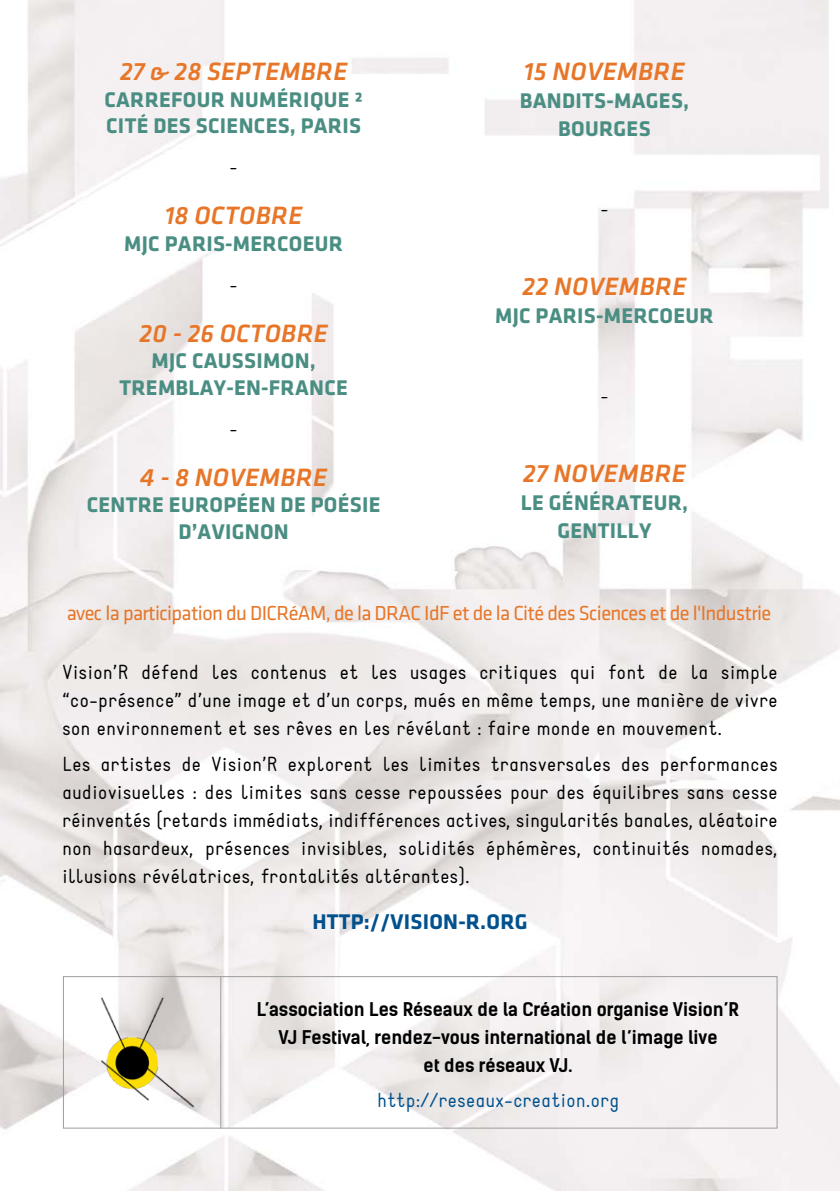
<style>
.page{position:relative;width:840px;height:1191px;background:#fff}
.page>*{position:absolute;margin:0;border:0;box-sizing:border-box;transform-origin:0 0}
.t1{font:italic 500 26px "Klavika";letter-spacing:.015em;color:#e77628}
.t2{font:700 22px/26.4px "Klavika";letter-spacing:.015em;color:#4a8e83;text-align:center}
.t3{font:700 22px "Klavika";letter-spacing:.015em;color:#00518e}
.t4{font:21px "Klavika Regular TF";letter-spacing:-.03em;color:#e77628}
.t5{font:20px/28px "Static";letter-spacing:.03em;color:#000;text-align:justify}
.t6{font:20px "Static";letter-spacing:.03em;color:#00518e}
.t7{font:700 18px/28px "Kelson Sans";color:#000;text-align:center}
.t8{font:18px "Static";color:#000}
</style>
<div class="page">
<img style="left:0;top:0;width:839px;height:1191px">
<img style="left:93px;top:992px;width:108px;height:122px">
<div style="left:63px;top:976px;width:714px;height:152px;border:1px solid #9d9d9c"></div>
<hr style="left:220px;top:976px;width:1px;height:152px;background:#9d9d9c">
<h1 class="t1" style="left:120px;top:57px;width:229px">27 &amp; 28 SEPTEMBRE</h1>
<p class="t2" style="left:104px;top:86px;width:260px;text-align:left">CARREFOUR NUMÉRIQUE ²<br>CITÉ DES SCIENCES, PARIS</p>
<p class="t8" style="left:230px;top:156px;width:9px">-</p>
<h1 class="t1" style="left:165px;top:201px;width:139px">18 OCTOBRE</h1>
<p class="t2" style="left:124px;top:230px;width:220px">MJC PARIS-MERCOEUR</p>
<p class="t8" style="left:230px;top:274px;width:9px">-</p>
<h1 class="t1" style="left:139px;top:319px;width:190px">20 - 26 OCTOBRE</h1>
<p class="t2" style="left:119px;top:348px;width:230px">MJC CAUSSIMON,<br>TREMBLAY-EN-FRANCE</p>
<p class="t8" style="left:230px;top:418px;width:9px">-</p>
<h1 class="t1" style="left:140px;top:463px;width:188px">4 - 8 NOVEMBRE</h1>
<p class="t2" style="left:87px;top:492px;width:295px">CENTRE EUROPÉEN DE POÉSIE<br>D’AVIGNON</p>
<h1 class="t1" style="left:523px;top:57px;width:162px">15 NOVEMBRE</h1>
<p class="t2" style="left:519px;top:87px;width:171px;line-height:28px">BANDITS-MAGES,<br>BOURGES</p>
<p class="t8" style="left:600px;top:198px;width:9px">-</p>
<h1 class="t1" style="left:522px;top:272px;width:165px">22 NOVEMBRE</h1>
<p class="t2" style="left:495px;top:303px;width:220px">MJC PARIS-MERCOEUR</p>
<p class="t8" style="left:600px;top:385px;width:9px">-</p>
<h1 class="t1" style="left:522px;top:459px;width:164px">27 NOVEMBRE</h1>
<p class="t2" style="left:520px;top:489px;width:169px;line-height:28px">LE GÉNÉRATEUR,<br>GENTILLY</p>
<p class="t4" style="left:67px;top:602px;width:705px">avec la participation du DICRéAM, de la DRAC IdF et de la Cité des Sciences et de l'Industrie</p>
<p class="t5" style="left:62px;top:658px;width:716px">Vision’R défend les contenus et les usages critiques qui font de la simple “co-présence” d’une image et d’un corps, mués en même temps, une manière de vivre son environnement et ses rêves en les révélant : faire monde en mouvement.</p>
<p class="t5" style="left:62px;top:750px;width:716px">Les artistes de Vision’R explorent les limites transversales des performances audiovisuelles : des limites sans cesse repoussées pour des équilibres sans cesse réinventés (retards immédiats, indifférences actives, singularités banales, aléatoire non hasardeux, présences invisibles, solidités éphémères, continuités nomades, illusions révélatrices, frontalités altérantes).</p>
<p class="t3" style="left:312px;top:909px;width:217px">HTTP://VISION-R.ORG</p>
<p class="t7" style="left:256px;top:995px;width:484px">L’association Les Réseaux de la Création organise Vision’R<br>VJ Festival, rendez-vous international de l’image live<br>et des réseaux VJ.</p>
<p class="t6" style="left:377px;top:1087px;width:243px">http://reseaux-creation.org</p>
</div>
